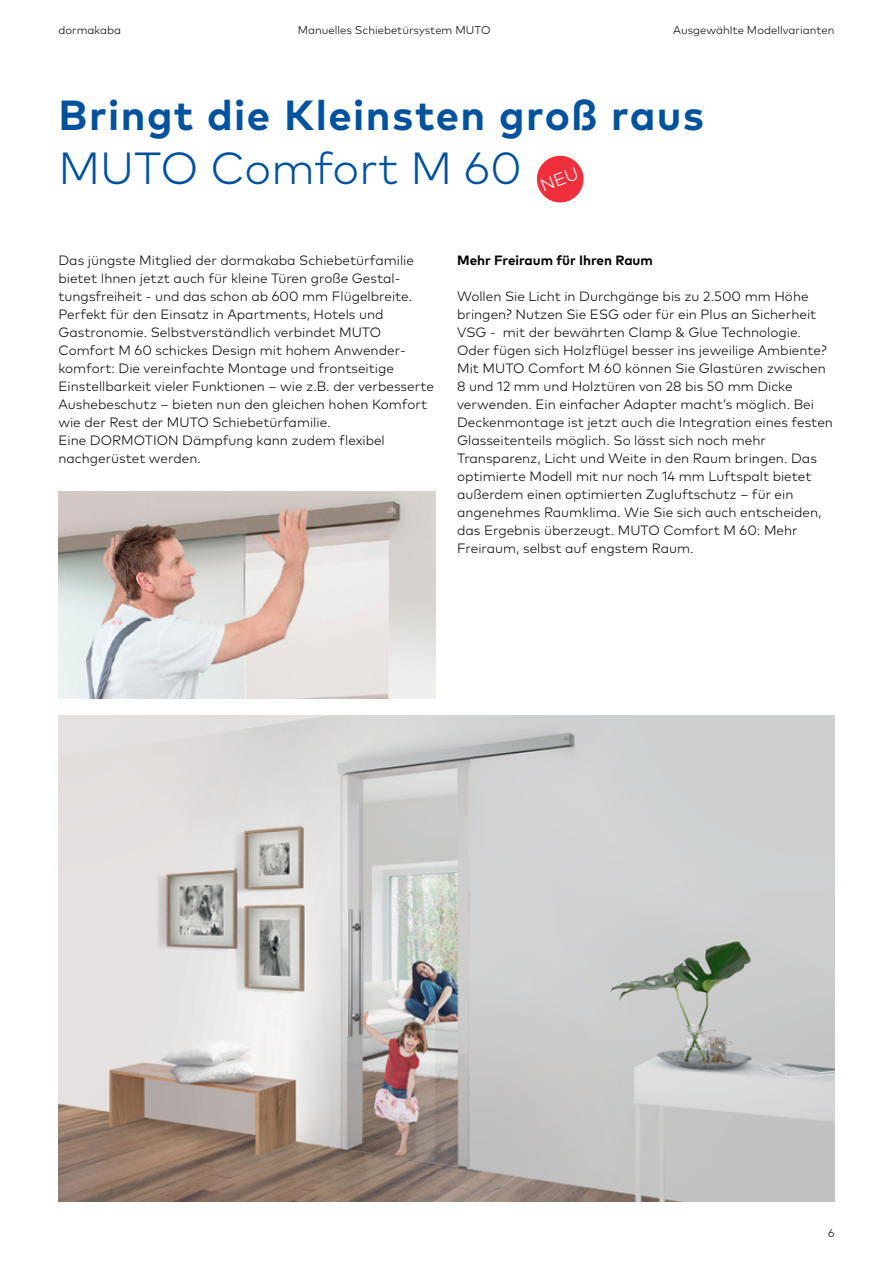
<style>
.page{position:relative;width:893px;height:1263px;background:#fff}
.page>*{position:absolute;margin:0;border:0;box-sizing:border-box;transform-origin:0 0}
.t1{font:300 45px "Mark Pro";color:#00529c}
.t2{font:700 42px "Mark Pro";letter-spacing:.035em;color:#00529c}
.t3{font:300 13.5px/18px "Mark Pro";color:#000}
.t4{font:700 13.5px "Mark Pro";color:#000}
.t5{font:300 11.25px "Mark Pro";color:#000}
</style>
<div class="page">
<img style="left:58px;top:491px;width:378px;height:207px">
<img style="left:58px;top:715px;width:776px;height:486px">
<svg style="left:536px;top:155px;width:48px;height:48px"></svg>
<p class="t5" style="left:58px;top:21px;width:64px">dormakaba</p>
<p class="t5" style="left:298px;top:21px;width:194px">Manuelles Schiebetürsystem MUTO</p>
<p class="t5" style="left:673px;top:21px;width:163px">Ausgewählte Modellvarianten</p>
<h2 class="t2" style="left:58px;top:84px;width:647px">Bringt die Kleinsten groß raus</h2>
<h1 class="t1" style="left:58px;top:135px;width:465px">MUTO Comfort M 60</h1>
<p class="t3" style="left:58px;top:251px;width:377px">Das jüngste Mitglied der dormakaba Schiebetürfamilie bietet Ihnen jetzt auch für kleine Türen große Gestal&shy;tungsfreiheit - und das schon ab 600 mm Flügelbreite.<br>Perfekt für den Einsatz in Apartments, Hotels und Gastronomie. Selbstverständlich verbindet MUTO Comfort M 60 schickes Design mit hohem Anwender&shy;komfort: Die vereinfachte Montage und frontseitige Einstellbarkeit vieler Funktionen – wie z.B. der verbesserte Aushebeschutz – bieten nun den gleichen hohen Komfort wie der Rest der MUTO Schiebetürfamilie.<br>Eine DORMOTION Dämpfung kann zudem flexibel nachgerüstet werden.</p>
<p class="t4" style="left:457px;top:250px;width:197px">Mehr Freiraum für Ihren Raum</p>
<p class="t3" style="left:457px;top:287px;width:377px">Wollen Sie Licht in Durchgänge bis zu 2.500 mm Höhe bringen? Nutzen Sie ESG oder für ein Plus an Sicherheit VSG - mit der bewährten Clamp &amp; Glue Technologie.<br>Oder fügen sich Holzflügel besser ins jeweilige Ambiente?<br>Mit MUTO Comfort M 60 können Sie Glastüren zwischen 8 und 12 mm und Holztüren von 28 bis 50 mm Dicke verwenden. Ein einfacher Adapter macht’s möglich. Bei Deckenmontage ist jetzt auch die Integration eines festen Glasseitenteils möglich. So lässt sich noch mehr Transparenz, Licht und Weite in den Raum bringen. Das optimierte Modell mit nur noch 14 mm Luftspalt bietet außerdem einen optimierten Zugluftschutz – für ein angenehmes Raumklima. Wie Sie sich auch entscheiden, das Ergebnis überzeugt. MUTO Comfort M 60: Mehr Freiraum, selbst auf engstem Raum.</p>
<p class="t5" style="left:828px;top:1224px;width:8px">6</p>
</div>
